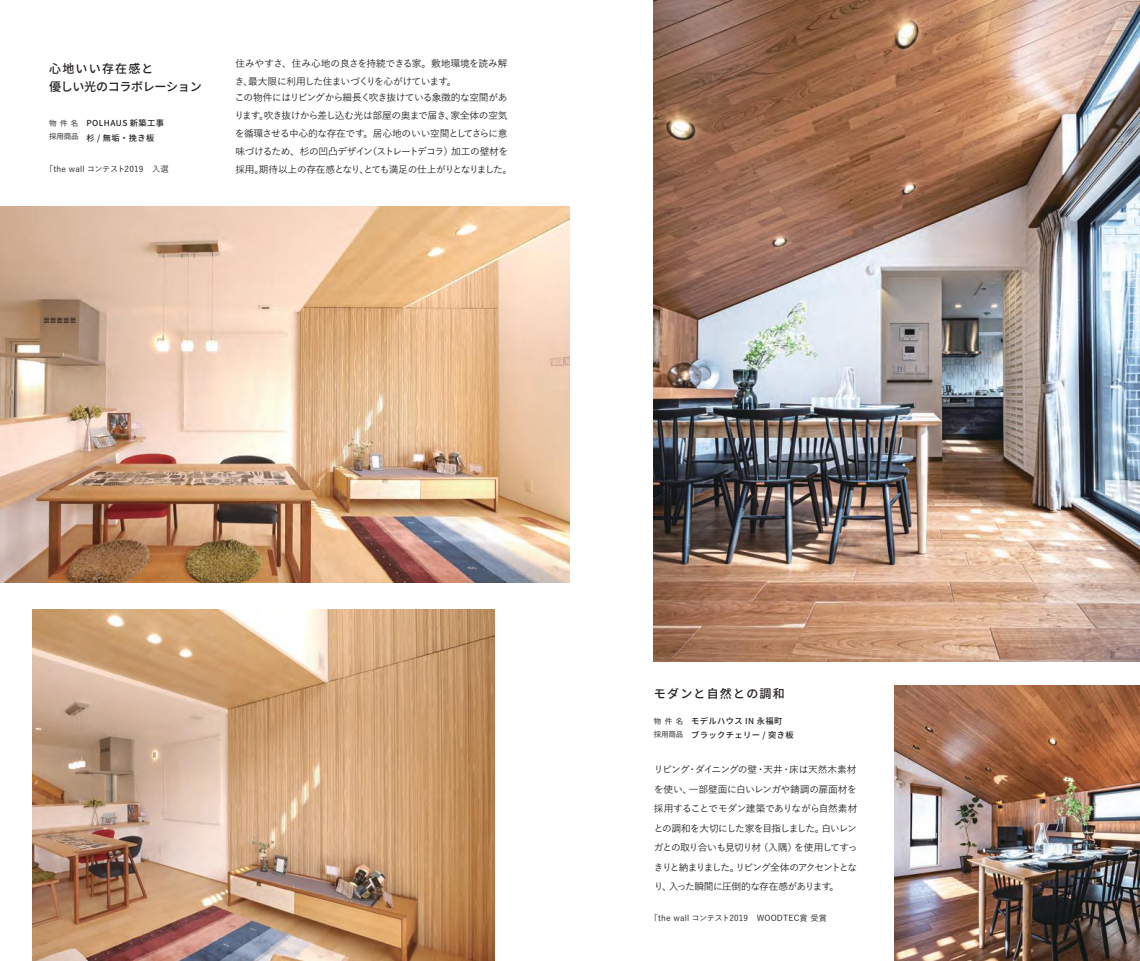
<style>
.page{position:relative;width:1140px;height:961px;background:#fff}
.page>*{position:absolute;margin:0;border:0;box-sizing:border-box;transform-origin:0 0}
.t1{font:500 12px/18px "Source Han Sans";letter-spacing:-.025em;color:#241f1f}
.t2{font:500 12px "Source Han Sans";letter-spacing:.1em;color:#241f1f}
.t3{font:500 9.75px/19.5px "Yu Go";letter-spacing:-.06em;color:#241f1f}
.t4{font:500 9.75px/18px "Yu Go";letter-spacing:-.035em;color:#241f1f}
.t5{font:500 8.25px "Yu Go";letter-spacing:.02em;color:#241f1f}
.t6{font:500 8.25px/14.4px "Source Han Sans";letter-spacing:.05em;color:#241f1f}
.t7{font:500 7.5px "Source Han Sans";letter-spacing:-.025em;color:#4f5153}
.t8{font:500 7.5px "Source Han Sans";letter-spacing:.45em;color:#4f5254}
.s1{font-weight:700}
</style>
<div class="page">
<img style="left:0;top:206px;width:570px;height:377px">
<img style="left:32px;top:610px;width:463px;height:351px">
<img style="left:894px;top:686px;width:246px;height:275px">
<img style="left:654px;top:0;width:486px;height:662px">
<p class="t1" style="left:49px;top:60px;width:154px">心地いい存在感と<br>優しい光のコラボレーション</p>
<p class="t8" style="left:49px;top:119px;width:31px">物件名</p>
<p class="t7" style="left:49px;top:132px;width:31px">採用商品</p>
<p class="t6" style="left:86px;top:116px;width:79px">POLHAUS 新築工事杉 / 無垢・挽き板</p>
<p class="t5" style="left:45px;top:161px;width:125px"><span class="s1">「</span>the wall コンテスト2019　入選</p>
<p class="t4" style="left:235px;top:53px;width:274px">住みやすさ、住み心地の良さを持続できる家。敷地環境を読み解き、最大限に利用した住まいづくりを心がけています。</p>
<p class="t3" style="left:234px;top:87px;width:279px;line-height:18px">この物件にはリビングから細長く吹き抜けている象徴的な空間があります。吹き抜けから差し込む光は部屋の奥まで届き、家全体の空気を循環させる中心的な存在です。居心地のいい空間としてさらに意味づけるため、杉の凹凸デザイン（ストレートデコラ）加工の壁材を採用。期待以上の存在感となり、とても満足の仕上がりとなりました。</p>
<p class="t2" style="left:654px;top:687px;width:132px">モダンと自然との調和</p>
<p class="t6" style="left:691px;top:714px;width:104px">モデルハウス IN 永福町<br>ブラックチェリー / 突き板</p>
<p class="t3" style="left:654px;top:759px;width:205px;text-align:justify">リビング・ダイニングの壁・天井・床は天然木素材を使い、一部壁面に白いレンガや錆調の扉面材を採用することでモダン建築でありながら自然素材との調和を大切にした家を目指しました。白いレンガとの取り合いも見切り材（入隅）を使用してすっきりと納まりました。リビング全体のアクセントとなり、入った瞬間に圧倒的な存在感があります。</p>
<p class="t8" style="left:654px;top:717px;width:31px">物件名</p>
<p class="t7" style="left:654px;top:730px;width:31px">採用商品</p>
<p class="t5" style="left:650px;top:911px;width:179px"><span class="s1">「</span>the wall コンテスト2019　WOODTEC賞 受賞</p>
</div>
